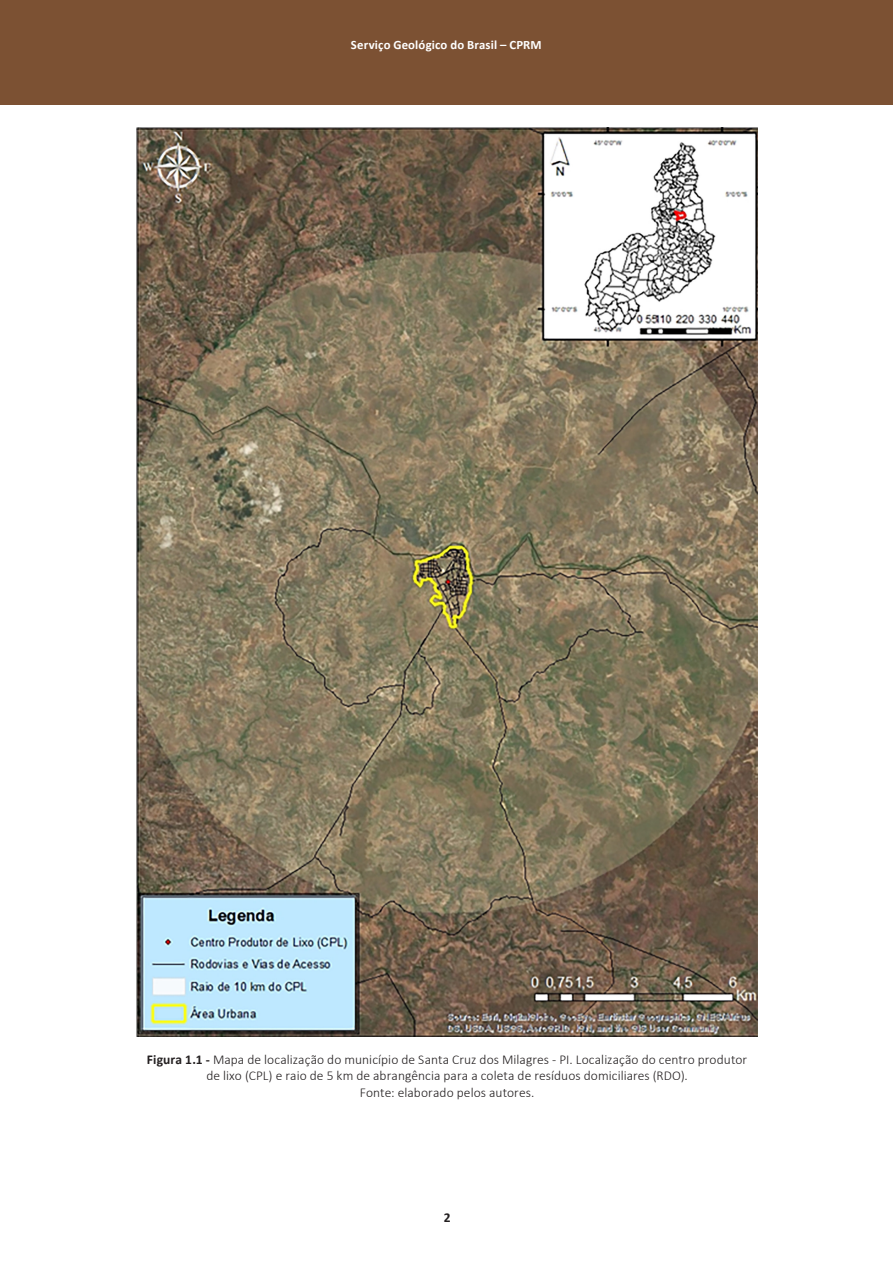
<style>
.page{position:relative;width:893px;height:1263px;background:#fff}
.page>*{position:absolute;margin:0;border:0;box-sizing:border-box;transform-origin:0 0}
.t1{font:300 13.5px/16.2px "Calibri";letter-spacing:.005em;color:#231f20;text-align:center}
.t2{font:700 13.5px "Calibri";color:#231f20}
.t3{font:700 12.75px "Calibri";letter-spacing:.015em;color:#fff}
.s1{font-weight:700}
</style>
<div class="page">
<div style="left:0;top:0;width:893px;height:105px;background:#7c5133"></div>
<img style="left:137px;top:128px;width:621px;height:909px">
<p class="t3" style="left:351px;top:35px;width:192px">Serviço Geológico do Brasil – CPRM</p>
<p class="t1" style="left:147px;top:1051px;width:602px"><span class="s1">Figura 1.1 -</span> Mapa de localização do município de Santa Cruz dos Milagres - PI. Localização do centro produtor de lixo (CPL) e raio de 5 km de abrangência para a coleta de resíduos domiciliares (RDO).<br>Fonte: elaborado pelos autores.</p>
<p class="t2" style="left:444px;top:1208px;width:8px">2</p>
</div>
